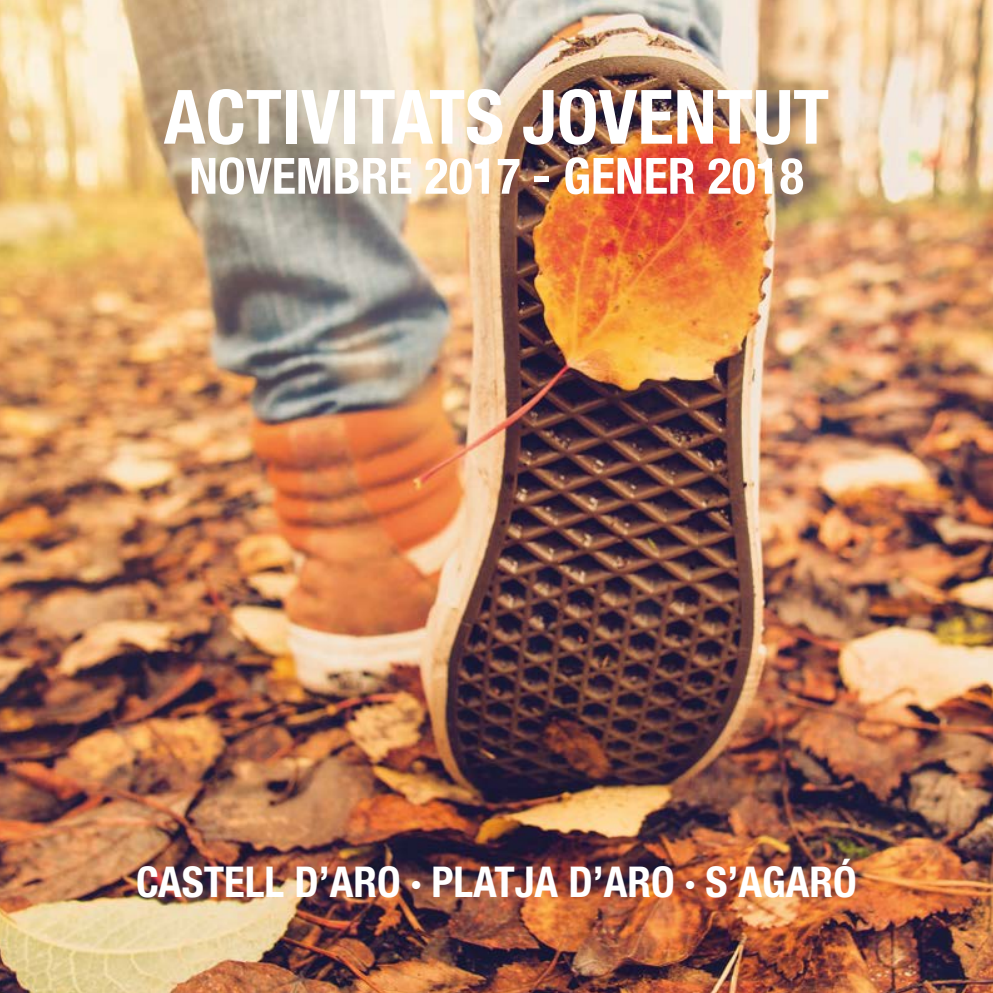
<style>
.page{position:relative;width:993px;height:993px;background:#fff}
.page>*{position:absolute;margin:0;border:0;box-sizing:border-box;transform-origin:0 0}
.t1{font:700 condensed 75px "Helvetica Neue LT Std";color:#fff}
.t2{font:700 condensed 50px "Helvetica Neue LT Std";color:#fff}
.t3{font:700 condensed 42.5px "Helvetica Neue LT Std";color:#fff}
</style>
<div class="page">
<img style="left:0;top:0;width:992px;height:992px">
<h1 class="t1" style="left:164px;top:71px;width:666px">ACTIVITATS JOVENTUT</h1>
<p class="t2" style="left:189px;top:145px;width:616px">NOVEMBRE 2017 - GENER 2018</p>
<p class="t3" style="left:136px;top:856px;width:722px">CASTELL D’ARO · PLATJA D’ARO · S’AGARÓ</p>
</div>
